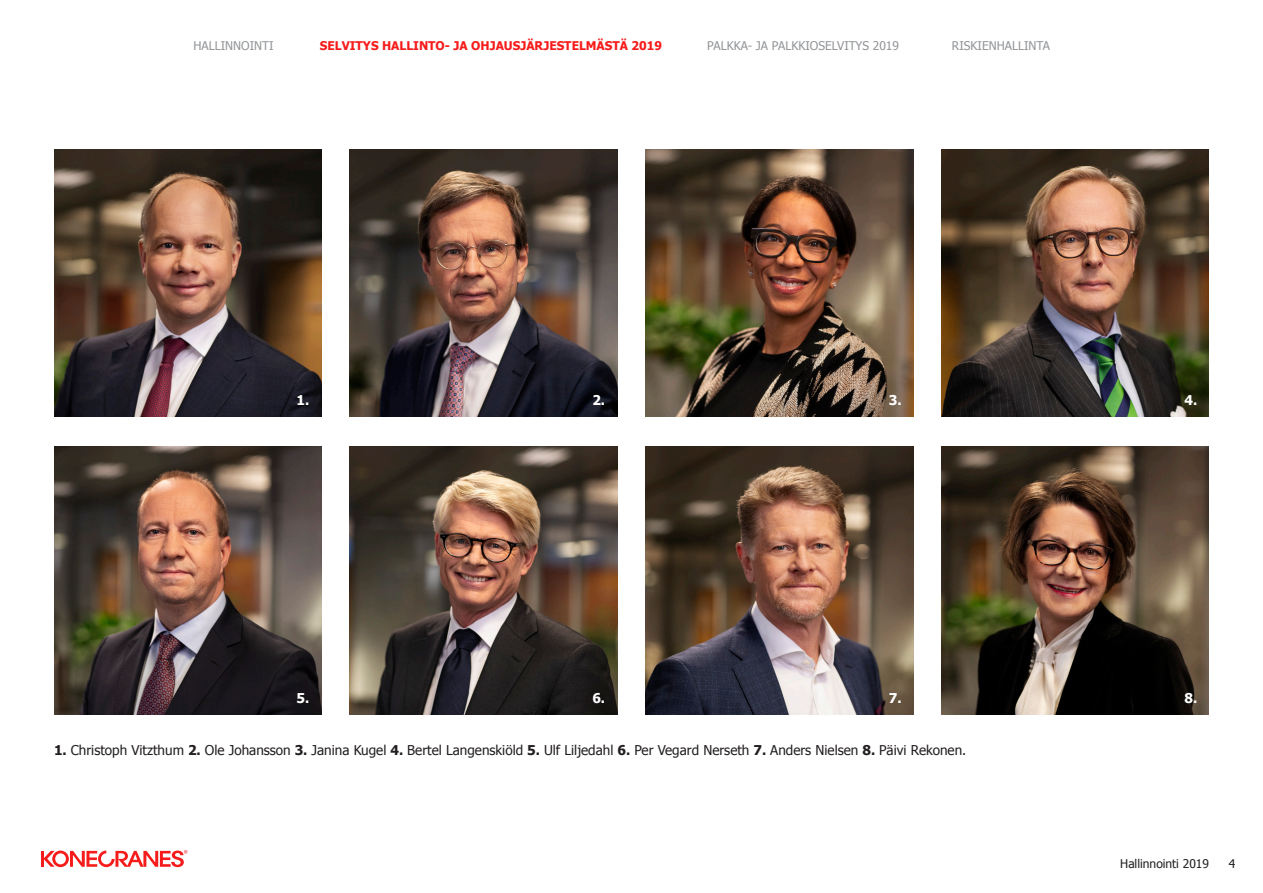
<style>
.page{position:relative;width:1263px;height:893px;background:#fff}
.page>*{position:absolute;margin:0;border:0;box-sizing:border-box;transform-origin:0 0}
.t1{font:13.5px "Tahoma";color:#231f20}
.t2{font:700 13.5px "Tahoma";color:#fff}
.t3{font:12px "Tahoma";color:#939598}
.t4{font:700 12px "Tahoma";color:#f71c1c}
.t5{font:12px "Tahoma";color:#231f20}
.s1{font-weight:700}
</style>
<div class="page">
<img style="left:941px;top:149px;width:268px;height:268px">
<img style="left:941px;top:447px;width:268px;height:267px">
<img style="left:54px;top:149px;width:268px;height:268px">
<img style="left:350px;top:149px;width:268px;height:268px">
<img style="left:646px;top:447px;width:267px;height:267px">
<img style="left:54px;top:447px;width:268px;height:267px">
<img style="left:646px;top:149px;width:267px;height:268px">
<img style="left:350px;top:447px;width:268px;height:267px">
<hr style="left:41px;top:851px;width:3px;height:16px;background:#f71c1c">
<svg style="left:44px;top:850px;width:143px;height:17px"></svg>
<p class="t3" style="left:193px;top:38px;width:82px">HALLINNOINTI</p>
<p class="t4" style="left:320px;top:38px;width:344px">SELVITYS HALLINTO- JA OHJAUSJÄRJESTELMÄSTÄ 2019</p>
<p class="t3" style="left:707px;top:38px;width:193px">PALKKA- JA PALKKIOSELVITYS 2019</p>
<p class="t3" style="left:952px;top:38px;width:100px">RISKIENHALLINTA</p>
<p class="t2" style="left:297px;top:391px;width:14px">1.</p>
<p class="t2" style="left:592px;top:391px;width:14px">2.</p>
<p class="t2" style="left:889px;top:391px;width:14px">3.</p>
<p class="t2" style="left:1184px;top:391px;width:14px">4.</p>
<p class="t2" style="left:297px;top:689px;width:14px">5.</p>
<p class="t2" style="left:592px;top:689px;width:14px">6.</p>
<p class="t2" style="left:889px;top:689px;width:14px">7.</p>
<p class="t2" style="left:1184px;top:689px;width:14px">8.</p>
<p class="t1" style="left:54px;top:741px;width:914px"><span class="s1">1.</span> Christoph Vitzthum <span class="s1">2.</span> Ole Johansson <span class="s1">3.</span> Janina Kugel <span class="s1">4.</span> Bertel Langenskiöld <span class="s1">5.</span> Ulf Liljedahl <span class="s1">6.</span> Per Vegard Nerseth <span class="s1">7.</span> Anders Nielsen <span class="s1">8.</span> Päivi Rekonen.</p>
<p class="t5" style="left:1120px;top:856px;width:90px">Hallinnointi 2019</p>
<p class="t5" style="left:1229px;top:856px;width:8px">4</p>
</div>
